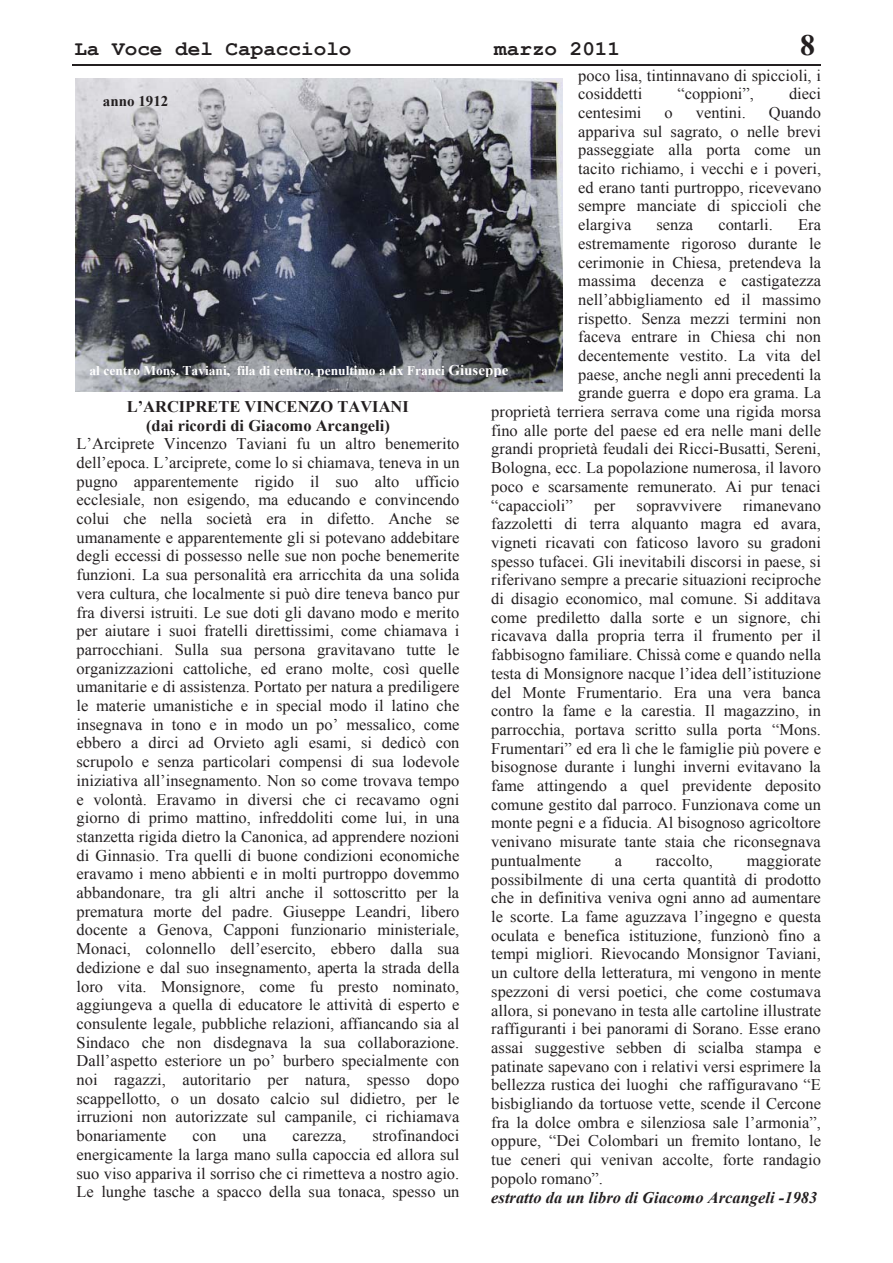
<style>
.page{position:relative;width:893px;height:1263px;background:#fff}
.page>*{position:absolute;margin:0;border:0;box-sizing:border-box;transform-origin:0 0}
.t1{font:700 29.55px "Times New Roman";color:#231f20}
.t2{font:700 20.7px "Courier New";color:#231f20}
.t3{font:16.2px/18.8px "Times New Roman";color:#231f20;text-align:justify}
.t4{font:700 16.2px/18.6px "Times New Roman";color:#231f20;text-align:center}
.t5{font:italic 700 16.2px "Times New Roman";color:#231f20}
.t6{font:700 14.85px "Times New Roman";color:#231f20}
.t7{font:700 13.35px "Times New Roman";color:#fff}
.s1{font-size:14.85px}
</style>
<div class="page">
<hr style="left:72px;top:64px;width:749px;height:2px;background:#231f20">
<img style="left:76px;top:79px;width:487px;height:313px">
<p class="t2" style="left:74px;top:38px;width:279px">La Voce del Capacciolo</p>
<p class="t2" style="left:494px;top:38px;width:127px">marzo 2011</p>
<h1 class="t1" style="left:800px;top:29px;width:16px">8</h1>
<p class="t3" style="left:578px;top:66px;width:244px">poco lisa, tintinnavano di spiccioli, i cosiddetti</p>
<p class="t3" style="left:677px;top:84px;width:78px">“coppioni”,</p>
<p class="t3" style="left:789px;top:84px;width:34px">dieci</p>
<p class="t6" style="left:103px;top:92px;width:67px">anno 1912</p>
<p class="t3" style="left:578px;top:103px;width:245px;text-indent:191px">Quando appariva sul sagrato, o nelle brevi passeggiate alla porta come un tacito richiamo, i vecchi e i poveri, ed erano tanti purtroppo, ricevevano sempre manciate di spiccioli che elargiva</p>
<p class="t3" style="left:578px;top:103px;width:65px">centesimi</p>
<p class="t3" style="left:664px;top:103px;width:10px">o</p>
<p class="t3" style="left:696px;top:103px;width:51px">ventini.</p>
<p class="t3" style="left:656px;top:215px;width:38px">senza</p>
<p class="t3" style="left:718px;top:215px;width:56px">contarli.</p>
<p class="t3" style="left:798px;top:215px;width:24px">Era</p>
<p class="t3" style="left:578px;top:234px;width:244px">estremamente rigoroso durante le</p>
<p class="t3" style="left:578px;top:253px;width:244px">cerimonie in Chiesa, pretendeva la</p>
<p class="t3" style="left:578px;top:271px;width:244px">massima decenza e castigatezza</p>
<p class="t3" style="left:578px;top:290px;width:244px">nell’abbigliamento ed il massimo</p>
<p class="t3" style="left:578px;top:309px;width:244px">rispetto. Senza mezzi termini non</p>
<p class="t3" style="left:578px;top:327px;width:244px">faceva entrare in Chiesa chi non</p>
<p class="t3" style="left:578px;top:346px;width:244px">decentemente vestito. La vita del</p>
<p class="t3" style="left:578px;top:365px;width:244px">paese, anche negli anni precedenti la</p>
<p class="t3" style="left:578px;top:384px;width:244px">grande guerra e dopo era grama. La</p>
<p class="t3" style="left:491px;top:402px;width:331px">proprietà terriera serrava come una rigida morsa</p>
<p class="t3" style="left:491px;top:421px;width:331px">fino alle porte del paese ed era nelle mani delle</p>
<p class="t3" style="left:491px;top:440px;width:331px">grandi proprietà feudali dei Ricci-Busatti, Sereni,</p>
<p class="t3" style="left:491px;top:458px;width:331px">Bologna, ecc. La popolazione numerosa, il lavoro</p>
<p class="t3" style="left:491px;top:477px;width:331px">poco e scarsamente remunerato. Ai pur tenaci</p>
<p class="t3" style="left:491px;top:496px;width:83px">“capaccioli”</p>
<p class="t3" style="left:594px;top:496px;width:23px">per</p>
<p class="t3" style="left:636px;top:496px;width:87px">sopravvivere</p>
<p class="t7" style="left:89px;top:363px;width:421px">al centro Mons. Taviani, fila di centro, penultimo a dx Franci <span class="s1">Giuseppe</span></p>
<p class="t4" style="left:127px;top:397px;width:284px">L’ARCIPRETE VINCENZO TAVIANI (dai ricordi di Giacomo Arcangeli)</p>
<p class="t3" style="left:77px;top:434px;width:385px">L’Arciprete Vincenzo Taviani fu un altro benemerito dell’epoca. L’arciprete, come lo si chiamava, teneva in un pugno apparentemente rigido il suo alto ufficio ecclesiale, non esigendo, ma educando e convincendo colui che nella società era in difetto. Anche se umanamente e apparentemente gli si potevano addebitare degli eccessi di possesso nelle sue non poche benemerite funzioni. La sua personalità era arricchita da una solida vera cultura, che localmente si può dire teneva banco pur fra diversi istruiti. Le sue doti gli davano modo e merito per aiutare i suoi fratelli direttissimi, come chiamava i parrocchiani. Sulla sua persona gravitavano tutte le organizzazioni cattoliche, ed erano molte, così quelle umanitarie e di assistenza. Portato per natura a prediligere le materie umanistiche e in special modo il latino che insegnava in tono e in modo un po’ messalico, come ebbero a dirci ad Orvieto agli esami, si dedicò con scrupolo e senza particolari compensi di sua lodevole iniziativa all’insegnamento. Non so come trovava tempo e volontà. Eravamo in diversi che ci recavamo ogni giorno di primo mattino, infreddoliti come lui, in una stanzetta rigida dietro la Canonica, ad apprendere nozioni di Ginnasio. Tra quelli di buone condizioni economiche eravamo i meno abbienti e in molti purtroppo dovemmo abbandonare, tra gli altri anche il sottoscritto per la prematura morte del padre. Giuseppe Leandri, libero docente a Genova, Capponi funzionario ministeriale, Monaci, colonnello dell’esercito, ebbero dalla sua dedizione e dal suo insegnamento, aperta la strada della loro vita. Monsignore, come fu presto nominato, aggiungeva a quella di educatore le attività di esperto e consulente legale, pubbliche relazioni, affiancando sia al Sindaco che non disdegnava la sua collaborazione.<br>Dall’aspetto esteriore un po’ burbero specialmente con noi ragazzi, autoritario per natura, spesso dopo scappellotto, o un dosato calcio sul didietro, per le irruzioni non autorizzate sul campanile, ci richiamava bonariamente</p>
<p class="t3" style="left:491px;top:496px;width:331px;text-indent:252px">rimanevano fazzoletti di terra alquanto magra ed avara, vigneti ricavati con faticoso lavoro su gradoni spesso tufacei. Gli inevitabili discorsi in paese, si riferivano sempre a precarie situazioni reciproche di disagio economico, mal comune. Si additava come prediletto dalla sorte e un signore, chi ricavava dalla propria terra il frumento per il fabbisogno familiare. Chissà come e quando nella testa di Monsignore nacque l’idea dell’istituzione del Monte Frumentario. Era una vera banca contro la fame e la carestia. Il magazzino, in parrocchia, portava scritto sulla porta “Mons.<br>Frumentari” ed era lì che le famiglie più povere e bisognose durante i lunghi inverni evitavano la fame attingendo a quel previdente deposito comune gestito dal parroco. Funzionava come un monte pegni e a fiducia. Al bisognoso agricoltore venivano misurate tante staia che riconsegnava puntualmente</p>
<p class="t3" style="left:491px;top:851px;width:331px;text-indent:255px">maggiorate possibilmente di una certa quantità di prodotto che in definitiva veniva ogni anno ad aumentare le scorte. La fame aguzzava l’ingegno e questa oculata e benefica istituzione, funzionò fino a tempi migliori. Rievocando Monsignor Taviani, un cultore della letteratura, mi vengono in mente spezzoni di versi poetici, che come costumava allora, si ponevano in testa alle cartoline illustrate raffiguranti i bei panorami di Sorano. Esse erano assai suggestive sebben di scialba stampa e patinate sapevano con i relativi versi esprimere la bellezza rustica dei luoghi che raffiguravano “E bisbigliando da tortuose vette, scende il Cercone fra la dolce ombra e silenziosa sale l’armonia”, oppure, “Dei Colombari un fremito lontano, le tue ceneri qui venivan accolte, forte randagio popolo romano”.</p>
<p class="t5" style="left:491px;top:1188px;width:328px">estratto da un libro di Giacomo Arcangeli -1983</p>
<p class="t3" style="left:615px;top:851px;width:9px">a</p>
<p class="t3" style="left:656px;top:851px;width:59px">raccolto,</p>
<p class="t3" style="left:77px;top:1126px;width:384px;text-indent:296px">strofinandoci energicamente la larga mano sulla capoccia ed allora sul suo viso appariva il sorriso che ci rimetteva a nostro agio.<br>Le lunghe tasche a spacco della sua tonaca, spesso un</p>
<p class="t3" style="left:193px;top:1126px;width:25px">con</p>
<p class="t3" style="left:243px;top:1126px;width:25px">una</p>
<p class="t3" style="left:293px;top:1126px;width:55px">carezza,</p>
</div>
